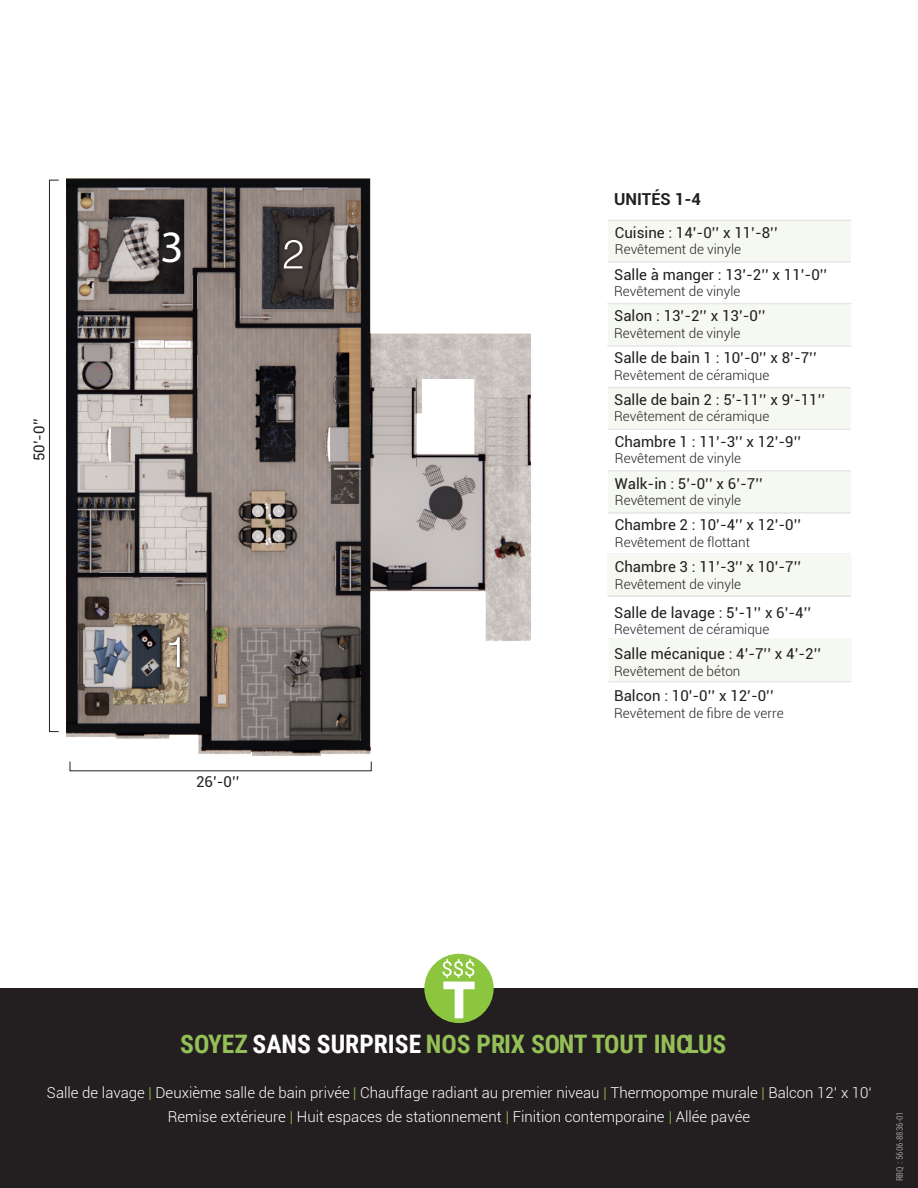
<style>
.page{position:relative;width:918px;height:1188px;background:#fff}
.page>*{position:absolute;margin:0;border:0;box-sizing:border-box;transform-origin:0 0}
.t1{font:45px "Myriad Pro";color:#fff}
.t2{font:700 25.5px "Roboto Condensed";color:#95bf57}
.t3{font:700 16.5px "Roboto";color:#231f20}
.t4{font:15px "Roboto";color:#231f20}
.t5{font:300 15px/24px "Roboto";color:#fff;text-align:center}
.t6{font:300 13.5px "Roboto";color:#231f20}
.t7{font:9px "Roboto Condensed";color:#939598}
.s1{color:#fff}
.s2{color:#95bf57}
</style>
<div class="page">
<div style="left:0;top:988px;width:918px;height:200px;background:#231f20"></div>
<div style="left:424px;top:954px;width:70px;height:69px;background:#8bc63e;border-radius:50%"></div>
<svg style="left:442px;top:959px;width:33px;height:59px"></svg>
<div style="left:609px;top:638px;width:242px;height:42px;background:#f5f9f1"></div>
<svg style="left:608px;top:221px;width:243px;height:291px;fill:#f5f9f1"></svg>
<hr style="left:608px;top:220px;width:243px;height:1px;background:#e6e7e9">
<hr style="left:608px;top:261px;width:243px;height:2px;background:#e6e7e9">
<hr style="left:608px;top:387px;width:243px;height:1px;background:#e6e7e9">
<hr style="left:608px;top:428px;width:243px;height:2px;background:#e6e7e9">
<hr style="left:608px;top:470px;width:243px;height:2px;background:#e6e7e9">
<hr style="left:608px;top:512px;width:243px;height:1px;background:#e6e7e9">
<hr style="left:607px;top:345px;width:245px;height:2px;background:#e6e7e9">
<hr style="left:607px;top:303px;width:245px;height:1px;background:#e6e7e9">
<div style="left:608px;top:579px;width:243px;height:17px;background:#f5f9f1"></div>
<div style="left:608px;top:554px;width:243px;height:25px;background:#f5f9f1"></div>
<hr style="left:608px;top:595px;width:243px;height:2px;background:#e6e7e9">
<hr style="left:608px;top:681px;width:243px;height:1px;background:#e6e7e9">
<div style="left:49px;top:180px;width:10px;height:552px;border:1px solid #231f20"></div>
<img style="left:67px;top:178px;width:465px;height:577px">
<img style="left:166px;top:632px;width:20px;height:40px">
<svg style="left:169px;top:637px;width:11px;height:30px"></svg>
<img style="left:278px;top:234px;width:30px;height:40px">
<svg style="left:284px;top:240px;width:19px;height:28px"></svg>
<p class="t4" style="left:29px;top:461px;width:45px;rotate:-90deg">50’-0’’</p>
<p class="t1" style="left:160px;top:220px;width:25px">3</p>
<p class="t4" style="left:196px;top:771px;width:45px">26’-0’’</p>
<p class="t3" style="left:614px;top:187px;width:88px">UNITÉS 1-4</p>
<p class="t4" style="left:615px;top:222px;width:164px">Cuisine : 14’-0’’ x 11’-8’’</p>
<p class="t6" style="left:615px;top:240px;width:128px">Revêtement de vinyle</p>
<p class="t4" style="left:614px;top:264px;width:215px">Salle à manger : 13’-2’’ x 11’-0’’</p>
<p class="t6" style="left:614px;top:282px;width:128px">Revêtement de vinyle</p>
<p class="t4" style="left:614px;top:306px;width:153px">Salon : 13’-2’’ x 13’-0’’</p>
<p class="t6" style="left:614px;top:324px;width:128px">Revêtement de vinyle</p>
<p class="t4" style="left:614px;top:347px;width:204px">Salle de bain 1 : 10’-0’’ x 8’-7’’</p>
<p class="t6" style="left:614px;top:366px;width:157px">Revêtement de céramique</p>
<p class="t4" style="left:614px;top:389px;width:213px">Salle de bain 2 : 5’-11’’ x 9’-11’’</p>
<p class="t6" style="left:614px;top:407px;width:157px">Revêtement de céramique</p>
<p class="t4" style="left:615px;top:431px;width:188px">Chambre 1 : 11’-3’’ x 12’-9’’</p>
<p class="t6" style="left:615px;top:449px;width:128px">Revêtement de vinyle</p>
<p class="t4" style="left:615px;top:473px;width:149px">Walk-in : 5’-0’’ x 6’-7’’</p>
<p class="t6" style="left:615px;top:491px;width:128px">Revêtement de vinyle</p>
<p class="t4" style="left:615px;top:515px;width:188px">Chambre 2 : 10’-4’’ x 12’-0’’</p>
<p class="t6" style="left:615px;top:533px;width:137px">Revêtement de flottant</p>
<p class="t4" style="left:615px;top:556px;width:188px">Chambre 3 : 11’-3’’ x 10’-7’’</p>
<p class="t6" style="left:615px;top:574px;width:128px">Revêtement de vinyle</p>
<p class="t4" style="left:614px;top:602px;width:199px">Salle de lavage : 5’-1’’ x 6’-4’’</p>
<p class="t6" style="left:614px;top:620px;width:157px">Revêtement de céramique</p>
<p class="t4" style="left:614px;top:644px;width:209px">Salle mécanique : 4’-7’’ x 4’-2’’</p>
<p class="t6" style="left:614px;top:662px;width:128px">Revêtement de béton</p>
<p class="t4" style="left:614px;top:685px;width:161px">Balcon : 10’-0’’ x 12’-0’’</p>
<p class="t6" style="left:614px;top:703px;width:171px">Revêtement de fibre de verre</p>
<p class="t2" style="left:180px;top:1027px;width:548px">SOYEZ <span class="s1">SANS SURPRISE</span> NOS PRIX SONT TOUT INCLUS</p>
<p class="t5" style="left:47px;top:1080px;width:827px">Salle de lavage <span class="s2">|</span> Deuxième salle de bain privée <span class="s2">|</span> Chauffage radiant au premier niveau <span class="s2">|</span> Thermopompe murale <span class="s2">|</span> Balcon 12’ x 10‘<br>Remise extérieure <span class="s2">|</span> Huit espaces de stationnement <span class="s2">|</span> Finition contemporaine <span class="s2">|</span> Allée pavée</p>
<p class="t7" style="left:893px;top:1181px;width:72px;rotate:-90deg">RBQ : 5606-8836-01</p>
</div>
